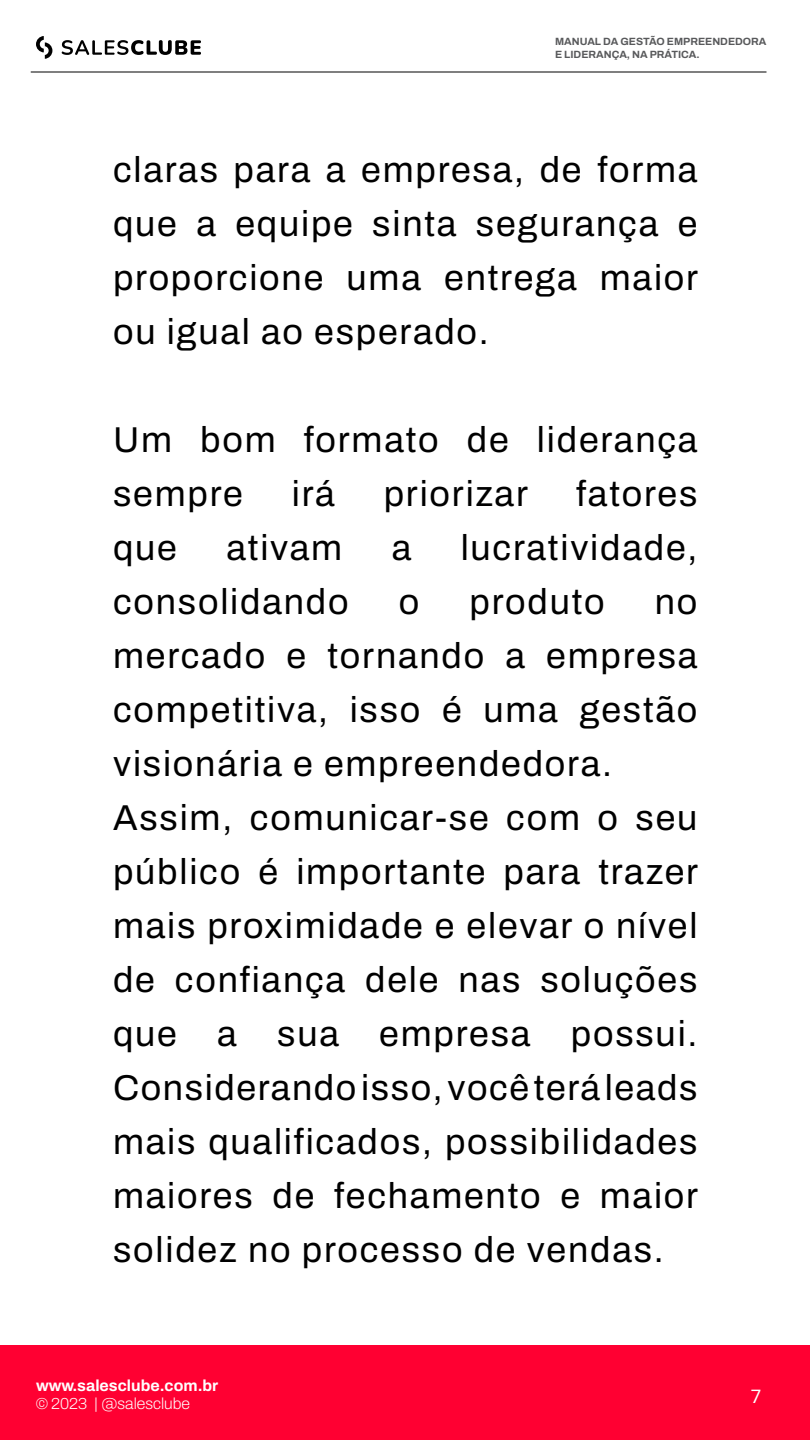
<style>
.page{position:relative;width:810px;height:1440px;background:#fff}
.page>*{position:absolute;margin:0;border:0;box-sizing:border-box;transform-origin:0 0}
.t1{font:36px/54px "Archivo";letter-spacing:.05em;color:#000}
.t2{font:18.75px "Heebo";color:#fff}
.t3{font:700 15.9px "Archivo";color:#fff}
.t4{font:200 15.9px "Archivo";color:#fff}
.t5{font:700 10.5px/12.6px "Archivo";color:#58595b}
</style>
<div class="page">
<div style="left:0;top:1346px;width:810px;height:94px;background:#ff0032"></div>
<svg style="left:62px;top:40px;width:139px;height:15px"></svg>
<svg style="left:36px;top:36px;width:16px;height:23px"></svg>
<hr style="left:31px;top:72px;width:735px;height:1px;background:#000">
<p class="t5" style="left:555px;top:35px;width:213px">MANUAL DA GESTÃO EMPREENDEDORA<br>E LIDERANÇA, NA PRÁTICA.</p>
<p class="t1" style="left:113px;top:142px;width:587px;text-align:justify">claras para a empresa, de forma que a equipe sinta segurança e proporcione uma entrega maior ou igual ao esperado.</p>
<p class="t1" style="left:113px;top:412px;width:586px">Um bom formato de liderança sempre</p>
<p class="t1" style="left:292px;top:466px;width:44px">irá</p>
<p class="t1" style="left:384px;top:466px;width:146px">priorizar</p>
<p class="t1" style="left:576px;top:466px;width:123px">fatores</p>
<p class="t1" style="left:113px;top:520px;width:65px">que</p>
<p class="t1" style="left:226px;top:520px;width:117px">ativam</p>
<p class="t1" style="left:392px;top:520px;width:21px">a</p>
<p class="t1" style="left:461px;top:520px;width:238px">lucratividade,</p>
<p class="t1" style="left:113px;top:574px;width:237px">consolidando</p>
<p class="t1" style="left:399px;top:574px;width:22px">o</p>
<p class="t1" style="left:470px;top:574px;width:137px">produto</p>
<p class="t1" style="left:113px;top:574px;width:587px;text-indent:542px">no mercado e tornando a empresa competitiva, isso é uma gestão visionária e empreendedora.<br>Assim, comunicar-se com o seu público é importante para trazer mais proximidade e elevar o nível de confiança dele nas soluções que a sua empresa possui.<br>Considerando isso, você terá leads mais qualificados, possibilidades maiores de fechamento e maior solidez no processo de vendas.</p>
<p class="t3" style="left:36px;top:1374px;width:184px">www.salesclube.com.br</p>
<p class="t4" style="left:36px;top:1391px;width:156px">© 2023 | @salesclube</p>
<p class="t2" style="left:751px;top:1383px;width:12px">7</p>
</div>
